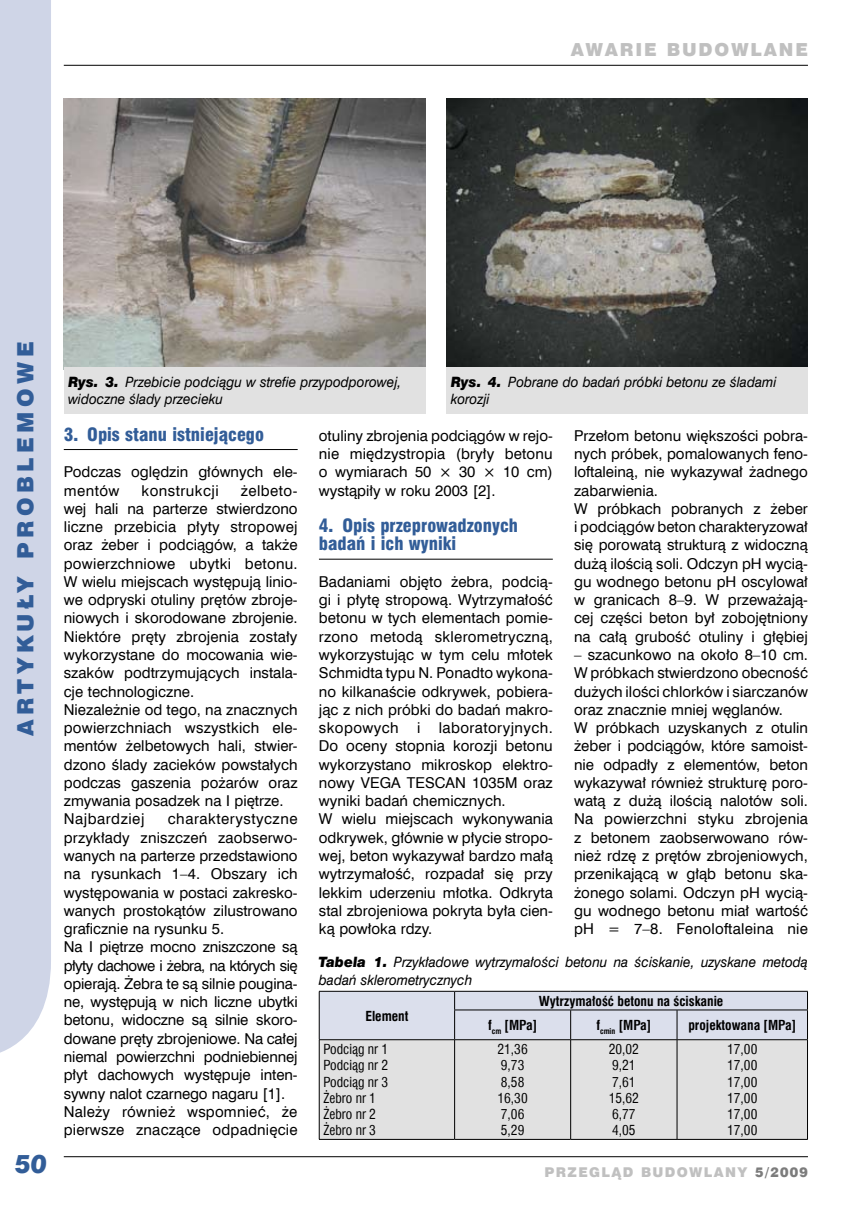
<style>
.page{position:relative;width:859px;height:1212px;background:#fff}
.page>*{position:absolute;margin:0;border:0;box-sizing:border-box;transform-origin:0 0}
.t1{font:italic 25.5px "Swis 721 Blk EU";color:#325d98;scale:.95 1}
.t2{font:22.5px "Swis 721 Blk EU";letter-spacing:.2em;color:#325d98}
.t3{font:18px/18.3px "Swis 721 Blk Cn EU";color:#325d98}
.t4{font:18px "Swis 721 Blk EU";letter-spacing:.1em;color:#c0c0c0}
.t5{font:15px/18.3px "Swis 721 EU Normal";color:#000}
.t6{font:15px "Swis 721 EU Normal";letter-spacing:.03em;color:#000}
.t7{font:14.25px/16.5px "Swis 721 EU Italic";color:#000;scale:.95 1}
.t8{font:13.5px/16.2px "Swis 721 Cn EU";color:#000}
.t9{font:700 13.5px "Swis 721 Cn EU";color:#000}
.t10{font:13.5px "Swis 721 Blk EU";letter-spacing:.1em;color:#c0c0c0}
.s1{font-family:"Swis 721 Blk EU";font-style:italic}
.s2{color:#7c7c7c}
</style>
<div class="page">
<div style="left:0;top:0;width:51px;height:1053px;background:#cfd5e7"></div>
<hr style="left:64px;top:1156px;width:744px;height:1px;background:#000">
<hr style="left:64px;top:65px;width:744px;height:1px;background:#000">
<hr style="left:319px;top:559px;width:234px;height:1px;background:#000">
<hr style="left:64px;top:449px;width:234px;height:1px;background:#000">
<img style="left:64px;top:99px;width:361px;height:268px">
<img style="left:446px;top:99px;width:362px;height:268px">
<div style="left:64px;top:367px;width:361px;height:47px;background:#e1e1e1"></div>
<div style="left:446px;top:367px;width:362px;height:47px;background:#e1e1e1"></div>
<div style="left:320px;top:1040px;width:487px;height:99px;background:#e1e1e1"></div>
<div style="left:319px;top:991px;width:489px;height:48px;background:#dbdfec"></div>
<hr style="left:319px;top:1039px;width:136px;height:1px;background:#000">
<hr style="left:319px;top:1040px;width:1px;height:99px;background:#000">
<hr style="left:455px;top:1039px;width:116px;height:1px;background:#000">
<hr style="left:454px;top:1040px;width:1px;height:99px;background:#000">
<hr style="left:571px;top:1039px;width:106px;height:1px;background:#000">
<hr style="left:570px;top:1040px;width:1px;height:99px;background:#000">
<hr style="left:677px;top:1039px;width:131px;height:1px;background:#000">
<hr style="left:677px;top:1040px;width:1px;height:99px;background:#000">
<hr style="left:807px;top:1040px;width:1px;height:99px;background:#000">
<hr style="left:319px;top:1139px;width:136px;height:1px;background:#000">
<hr style="left:455px;top:1139px;width:116px;height:1px;background:#000">
<hr style="left:571px;top:1139px;width:106px;height:1px;background:#000">
<hr style="left:677px;top:1139px;width:131px;height:1px;background:#000">
<p class="t4" style="left:571px;top:38px;width:239px">AWARIE BUDOWLANE</p>
<h2 class="t2" style="left:11px;top:736px;width:395px;rotate:-90deg">ARTYKUŁY PROBLEMOWE</h2>
<h1 class="t1" style="left:15px;top:1147px;width:35px">50</h1>
<p class="t7" style="left:68px;top:374px;width:352px"><span class="s1">Rys. 3.</span> Przebicie podciągu w strefie przypodporowej, widoczne ślady przecieku</p>
<p class="t7" style="left:451px;top:374px;width:344px"><span class="s1">Rys. 4.</span> Pobrane do badań próbki betonu ze śladami korozji</p>
<p class="t3" style="left:64px;top:426px;width:202px">3. Opis stanu istniejącego</p>
<p class="t5" style="left:64px;top:463px;width:235px">Podczas oględzin głównych ele&shy;mentów</p>
<p class="t5" style="left:64px;top:481px;width:235px;text-indent:177px">żelbeto&shy;wej hali na parterze stwierdzono liczne przebicia płyty stropowej oraz żeber i podciągów, a także powierzchniowe ubytki betonu.<br>W wielu miejscach występują linio&shy;we odpryski otuliny prętów zbroje&shy;niowych i skorodowane zbrojenie.<br>Niektóre pręty zbrojenia zostały wykorzystane do mocowania wie&shy;szaków podtrzymujących instala&shy;cje technologiczne.<br>Niezależnie od tego, na znacznych powierzchniach wszystkich ele&shy;mentów żelbetowych hali, stwier&shy;dzono ślady zacieków powstałych podczas gaszenia pożarów oraz zmywania posadzek na I piętrze.<br>Najbardziej</p>
<p class="t6" style="left:142px;top:481px;width:79px">konstrukcji</p>
<p class="t5" style="left:64px;top:810px;width:235px;text-indent:104px">charakterystyczne przykłady zniszczeń zaobserwo&shy;wanych na parterze przedstawiono na rysunkach 1–4. Obszary ich występowania w postaci zakresko&shy;wanych prostokątów zilustrowano graficznie na rysunku 5.<br>Na I piętrze mocno zniszczone są płyty dachowe i żebra, na których się opierają. Żebra te są silnie pougina&shy;ne, występują w nich liczne ubytki betonu, widoczne są silnie skoro&shy;dowane pręty zbrojeniowe. Na całej niemal powierzchni podniebiennej płyt dachowych występuje inten&shy;sywny nalot czarnego nagaru [1].<br>Należy również wspomnieć, że pierwsze znaczące odpadnięcie</p>
<p class="t5" style="left:319px;top:427px;width:235px;text-align:justify">otuliny zbrojenia podciągów w rejo&shy;nie międzystropia (bryły betonu o wymiarach 50 × 30 × 10 cm) wystąpiły w roku 2003 [2].</p>
<p class="t3" style="left:319px;top:517px;width:201px">4. Opis przeprowadzonych badań i ich wyniki</p>
<p class="t5" style="left:319px;top:573px;width:236px">Badaniami objęto żebra, podcią&shy;gi i płytę stropową. Wytrzymałość betonu w tych elementach pomie&shy;rzono metodą sklerometryczną, wykorzystując w tym celu młotek<br>Schmidta typu N. Ponadto wykona&shy;no kilkanaście odkrywek, pobiera&shy;jąc z nich próbki do badań makro&shy;skopowych i laboratoryjnych.<br>Do oceny stopnia korozji betonu wykorzystano mikroskop elektro&shy;nowy VEGA TESCAN 1035M oraz wyniki badań chemicznych.<br>W wielu miejscach wykonywania odkrywek, głównie w płycie stropo&shy;wej, beton wykazywał bardzo małą wytrzymałość, rozpadał się przy lekkim uderzeniu młotka. Odkryta stal zbrojeniowa pokryta była cien&shy;ką powłoka rdzy.</p>
<p class="t5" style="left:574px;top:427px;width:235px">Przełom betonu większości pobra&shy;nych próbek, pomalowanych feno&shy;loftaleiną, nie wykazywał żadnego zabarwienia.<br>W próbkach pobranych z żeber i podciągów beton charakteryzował się porowatą strukturą z widoczną dużą ilością soli. Odczyn pH wycią&shy;gu wodnego betonu pH oscylował w granicach 8–9. W przeważają&shy;cej części beton był zobojętniony na całą grubość otuliny i głębiej</p>
<p class="t5" style="left:574px;top:646px;width:235px">– szacunkowo na około 8–10 cm.<br>W próbkach stwierdzono obecność dużych ilości chlorków i siarczanów oraz znacznie mniej węglanów.<br>W próbkach uzyskanych z otulin żeber i podciągów, które samoist&shy;nie odpadły z elementów, beton wykazywał również strukturę poro&shy;watą z dużą ilością nalotów soli.<br>Na powierzchni styku zbrojenia z betonem zaobserwowano rów&shy;nież rdzę z prętów zbrojeniowych, przenikającą w głąb betonu ska&shy;żonego solami. Odczyn pH wycią&shy;gu wodnego betonu miał wartość pH = 7–8. Fenoloftaleina nie</p>
<p class="t7" style="left:319px;top:953px;width:516px;line-height:18px"><span class="s1">Tabela 1.</span> Przykładowe wytrzymałości betonu na ściskanie, uzyskane metodą badań sklerometrycznych</p>
<p class="t9" style="left:365px;top:1007px;width:45px">Element</p>
<p class="t9" style="left:539px;top:993px;width:186px">Wytrzymałość betonu na ściskanie</p>
<p class="t9" style="left:488px;top:1017px;width:51px">f<sub>cm</sub> [MPa]</p>
<p class="t9" style="left:596px;top:1017px;width:56px">f<sub>cmin</sub> [MPa]</p>
<p class="t9" style="left:688px;top:1017px;width:109px">projektowana [MPa]</p>
<p class="t8" style="left:323px;top:1041px;width:66px">Podciąg nr 1<br>Podciąg nr 2<br>Podciąg nr 3<br>Żebro nr 1<br>Żebro nr 2<br>Żebro nr 3</p>
<p class="t8" style="left:497px;top:1041px;width:32px">21,36<br>9,73<br>8,58<br>16,30<br>7,06<br>5,29</p>
<p class="t8" style="left:609px;top:1041px;width:32px">20,02<br>9,21<br>7,61<br>15,62<br>6,77<br>4,05</p>
<p class="t8" style="left:727px;top:1041px;width:32px;text-align:justify">17,00<br>17,00<br>17,00<br>17,00<br>17,00<br>17,00</p>
<p class="t10" style="left:545px;top:1163px;width:265px">PRZEGLĄD BUDOWLANY <span class="s2">5/2009</span></p>
</div>
